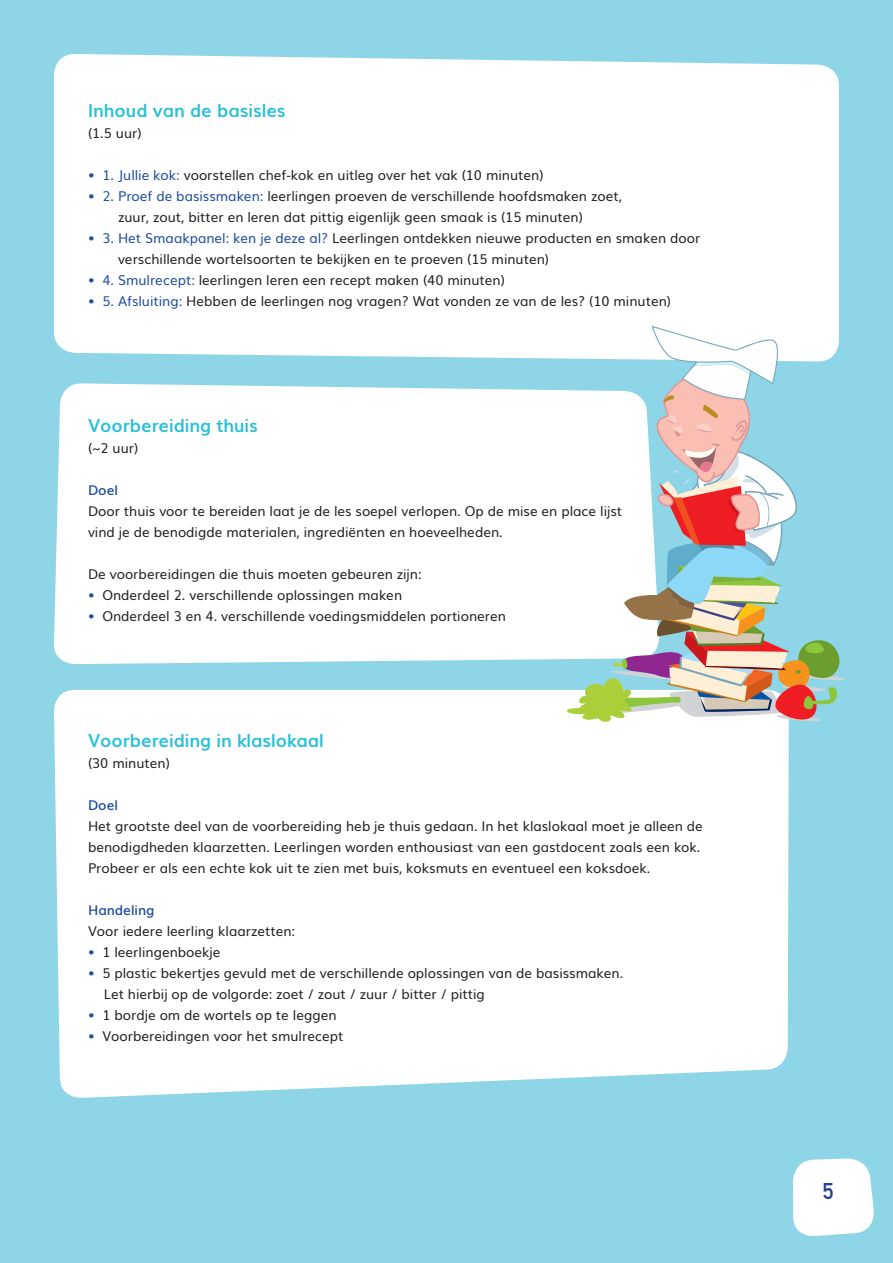
<style>
.page{position:relative;width:893px;height:1263px;background:#8ed6e7}
.page>*{position:absolute;margin:0;border:0;box-sizing:border-box;transform-origin:0 0}
.t1{font:700 30px "DIN Alternate";color:#253f8e}
.t2{font:700 22.5px "DIN Alternate";color:#253f8e}
.t3{font:700 18px "Muli";color:#2ac0d8}
.t4{font:13.5px/21px "Muli";color:#231f20}
.t5{font:600 13.5px "Muli";color:#1e4ca0}
.s1{color:#1e4ca0}
</style>
<div class="page">
<div style="left:54px;top:383px;width:511px;height:281px;background:#fff"></div>
<div style="left:54px;top:54px;width:785px;height:305px;background:#fff"></div>
<div style="left:54px;top:690px;width:735px;height:408px;background:#fff"></div>
<svg style="left:793px;top:1158px;width:81px;height:79px;background:#f1fafc"></svg>
<svg style="left:565px;top:326px;width:279px;height:401px"></svg>
<h3 class="t3" style="left:88px;top:96px;width:199px">Inhoud van de basisles</h3>
<p class="t4" style="left:88px;top:122px;width:55px">(1.5 uur)</p>
<p class="t4" style="left:88px;top:164px;width:457px"><span class="s1">• 1. Jullie kok:</span> voorstellen chef-kok en uitleg over het vak (10 minuten)</p>
<p class="t4" style="left:118px;top:185px;width:505px;text-indent:-30px"><span class="s1">• 2. Proef de basissmaken:</span> leerlingen proeven de verschillende hoofdsmaken zoet, zuur, zout, bitter en leren dat pittig eigenlijk geen smaak is (15 minuten)</p>
<p class="t4" style="left:118px;top:227px;width:584px;text-indent:-30px"><span class="s1">• 3. Het Smaakpanel: ken je deze al?</span> Leerlingen ontdekken nieuwe producten en smaken door verschillende wortelsoorten te bekijken en te proeven (15 minuten)</p>
<p class="t4" style="left:88px;top:269px;width:418px"><span class="s1">• 4. Smulrecept:</span> leerlingen leren een recept maken (40 minuten)</p>
<p class="t4" style="left:88px;top:290px;width:585px"><span class="s1">• 5. Afsluiting:</span> Hebben de leerlingen nog vragen? Wat vonden ze van de les? (10 minuten)</p>
<h3 class="t3" style="left:88px;top:411px;width:171px">Voorbereiding thuis</h3>
<p class="t4" style="left:88px;top:437px;width:52px">(~2 uur)</p>
<p class="t5" style="left:88px;top:479px;width:31px">Doel</p>
<p class="t4" style="left:88px;top:500px;width:536px">Door thuis voor te bereiden laat je de les soepel verlopen. Op de mise en place lijst vind je de benodigde materialen, ingrediënten en hoeveelheden.</p>
<p class="t4" style="left:88px;top:563px;width:335px">De voorbereidingen die thuis moeten gebeuren zijn:</p>
<p class="t4" style="left:88px;top:584px;width:316px"><span class="s1">•</span> Onderdeel 2. verschillende oplossingen maken</p>
<p class="t4" style="left:88px;top:605px;width:419px"><span class="s1">•</span> Onderdeel 3 en 4. verschillende voedingsmiddelen portioneren</p>
<h3 class="t3" style="left:88px;top:726px;width:237px">Voorbereiding in klaslokaal</h3>
<p class="t4" style="left:88px;top:752px;width:83px">(30 minuten)</p>
<p class="t5" style="left:88px;top:794px;width:31px">Doel</p>
<p class="t4" style="left:88px;top:815px;width:616px">Het grootste deel van de voorbereiding heb je thuis gedaan. In het klaslokaal moet je alleen de benodigdheden klaarzetten. Leerlingen worden enthousiast van een gastdocent zoals een kok.<br>Probeer er als een echte kok uit te zien met buis, koksmuts en eventueel een koksdoek.</p>
<p class="t5" style="left:88px;top:899px;width:68px">Handeling</p>
<p class="t4" style="left:88px;top:920px;width:209px">Voor iedere leerling klaarzetten:</p>
<p class="t4" style="left:88px;top:941px;width:134px"><span class="s1">•</span> 1 leerlingenboekje</p>
<p class="t4" style="left:104px;top:962px;width:521px;text-indent:-16px"><span class="s1">•</span> 5 plastic bekertjes gevuld met de verschillende oplossingen van de basissmaken.<br>Let hierbij op de volgorde: zoet / zout / zuur / bitter / pittig</p>
<p class="t4" style="left:88px;top:1004px;width:250px"><span class="s1">•</span> 1 bordje om de wortels op te leggen</p>
<p class="t4" style="left:88px;top:1025px;width:257px"><span class="s1">•</span> Voorbereidingen voor het smulrecept</p>
<h2 class="t2" style="left:823px;top:1174px;width:12px">5</h2>
<h1 class="t1" style="left:823px;top:1172px;width:16px">5</h1>
</div>
